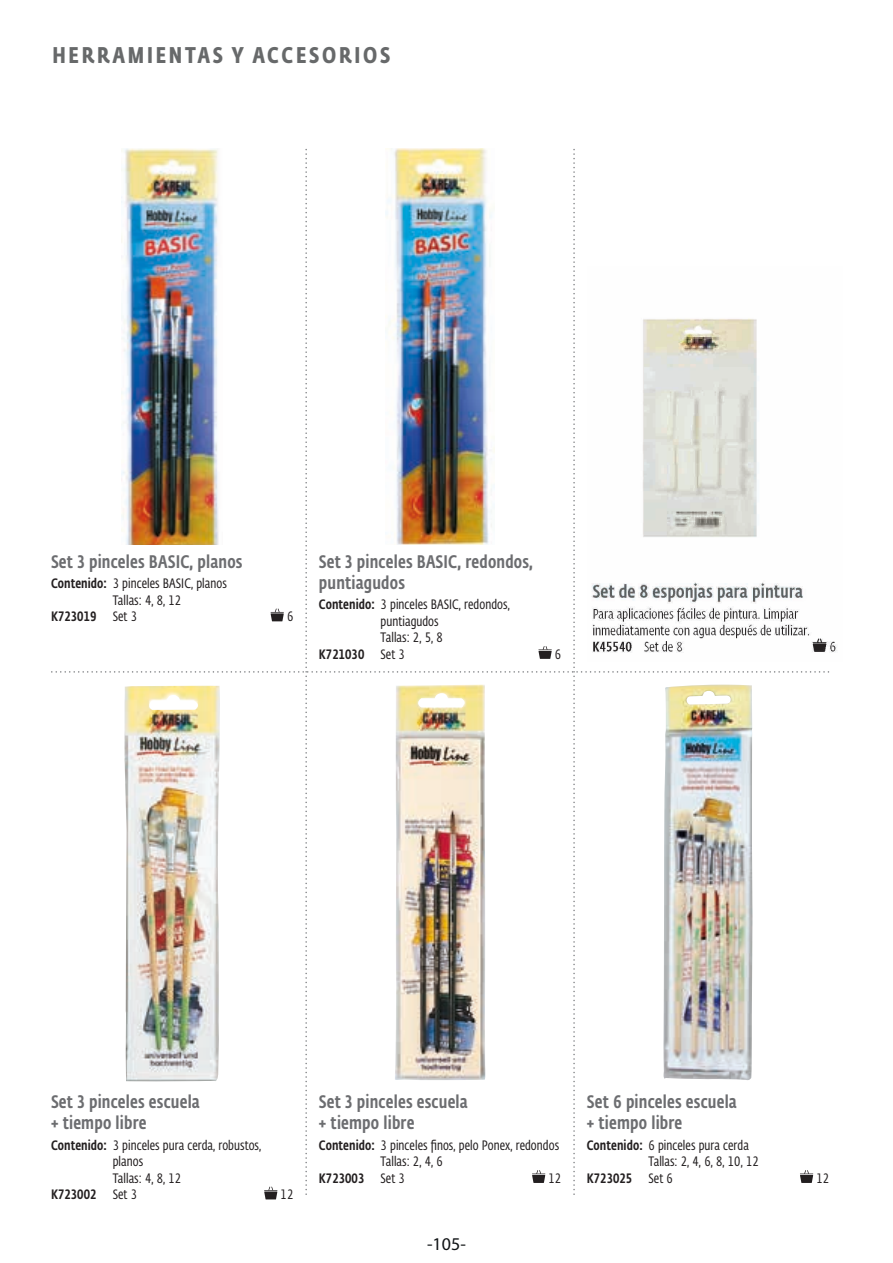
<style>
.page{position:relative;width:893px;height:1263px;background:#fff}
.page>*{position:absolute;margin:0;border:0;box-sizing:border-box;transform-origin:0 0}
.t1{font:700 22.5px "Fedra Sans Cond Std";letter-spacing:.12em;color:#67696a}
.t2{font:500 18px/21px "Fe Sa Cond Std";letter-spacing:.01em;color:#6c6d70}
.t3{font:18px "Myriad Pro";color:#101315}
.t4{font:13.5px "Fe Sa Cond Std";letter-spacing:.005em;color:#231f20}
.t5{font:500 13.5px "Fe Sa Cond Std";letter-spacing:.005em;color:#231f20}
.s1{font-weight:500}
.s2{font-weight:400}
</style>
<div class="page">
<img style="left:51px;top:149px;width:778px;height:1050px">
<img style="left:587px;top:266px;width:250px;height:395px">
<h1 class="t1" style="left:52px;top:41px;width:339px">HERRAMIENTAS Y ACCESORIOS</h1>
<h2 class="t2" style="left:51px;top:551px;width:193px">Set 3 pinceles BASIC, planos</h2>
<p class="t4" style="left:51px;top:575px;width:177px"><span class="s1">Contenido:</span> 3 pinceles BASIC, planos</p>
<p class="t4" style="left:113px;top:592px;width:70px">Tallas: 4, 8, 12</p>
<p class="t5" style="left:51px;top:608px;width:88px">K723019 <span class="s2">Set 3</span></p>
<p class="t4" style="left:287px;top:608px;width:8px">6</p>
<h2 class="t2" style="left:319px;top:551px;width:216px">Set 3 pinceles BASIC, redondos, puntiagudos</h2>
<p class="t4" style="left:319px;top:596px;width:192px"><span class="s1">Contenido:</span> 3 pinceles BASIC, redondos,</p>
<p class="t4" style="left:381px;top:613px;width:60px">puntiagudos</p>
<p class="t4" style="left:381px;top:629px;width:64px">Tallas: 2, 5, 8</p>
<p class="t5" style="left:319px;top:646px;width:88px">K721030 <span class="s2">Set 3</span></p>
<p class="t4" style="left:555px;top:646px;width:8px">6</p>
<h2 class="t2" style="left:51px;top:1091px;width:150px">Set 3 pinceles escuela + tiempo libre</h2>
<p class="t4" style="left:51px;top:1137px;width:212px"><span class="s1">Contenido:</span> 3 pinceles pura cerda, robustos,</p>
<p class="t4" style="left:113px;top:1153px;width:32px">planos</p>
<p class="t4" style="left:113px;top:1170px;width:70px">Tallas: 4, 8, 12</p>
<p class="t5" style="left:51px;top:1186px;width:88px">K723002 <span class="s2">Set 3</span></p>
<p class="t4" style="left:281px;top:1186px;width:14px">12</p>
<h2 class="t2" style="left:319px;top:1091px;width:150px">Set 3 pinceles escuela + tiempo libre</h2>
<p class="t4" style="left:319px;top:1137px;width:242px"><span class="s1">Contenido:</span> 3 pinceles finos, pelo Ponex, redondos</p>
<p class="t4" style="left:381px;top:1153px;width:64px">Tallas: 2, 4, 6</p>
<p class="t5" style="left:319px;top:1170px;width:88px">K723003 <span class="s2">Set 3</span></p>
<p class="t4" style="left:549px;top:1170px;width:14px">12</p>
<h2 class="t3" style="left:427px;top:1233px;width:40px">-105-</h2>
<h2 class="t2" style="left:587px;top:1091px;width:152px">Set 6 pinceles escuela + tiempo libre</h2>
<p class="t4" style="left:587px;top:1137px;width:163px"><span class="s1">Contenido:</span> 6 pinceles pura cerda</p>
<p class="t4" style="left:648px;top:1153px;width:112px">Tallas: 2, 4, 6, 8, 10, 12</p>
<p class="t5" style="left:587px;top:1170px;width:88px">K723025 <span class="s2">Set 6</span></p>
<p class="t4" style="left:816px;top:1170px;width:14px">12</p>
</div>
